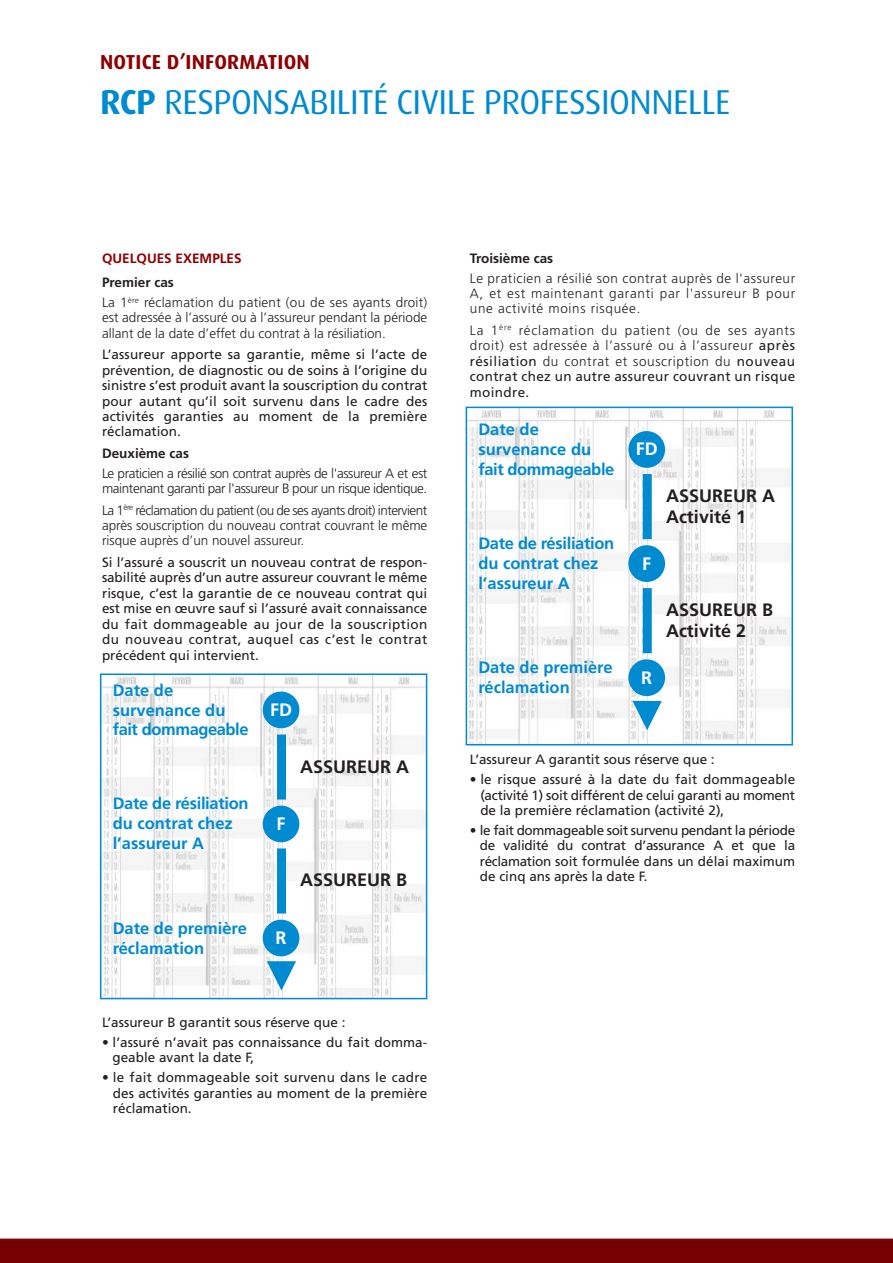
<style>
.page{position:relative;width:893px;height:1263px;background:#fff}
.page>*{position:absolute;margin:0;border:0;box-sizing:border-box;transform-origin:0 0}
.t1{font:34.5px "Dax OT";letter-spacing:-.015em;color:#008ad0}
.t2{font:700 20.25px "Dax OT";letter-spacing:.01em;color:#8d0003}
.t3{font:700 18px/21.6px "Frutiger LT Std";color:#241f1f}
.t4{font:700 18px "Frutiger LT Std";color:#fff}
.t5{font:700 16.5px/19.8px "Frutiger LT Std";color:#008ad0}
.t6{font:13.5px/15.5px "Frutiger LT Std";color:#241f1f;text-align:justify}
.t7{font:300 13.5px/15.5px "Frutiger LT Std";color:#241f1f;text-align:justify}
.t8{font:300 13.5px/15.5px "Frutiger LT Std";letter-spacing:-.03em;color:#241f1f}
.t9{font:700 13.5px "Frutiger LT Std";color:#241f1f}
.t10{font:700 13.5px "Frutiger LT Std";color:#8d0003}
.s1{font-weight:700}
.s2{font-weight:400}
</style>
<div class="page">
<img style="left:0;top:406px;width:893px;height:857px">
<img style="left:469px;top:410px;width:321px;height:332px">
<div style="left:466px;top:407px;width:327px;height:338px;border:2px solid #008ad0"></div>
<div style="left:628px;top:431px;width:37px;height:37px;background:#008ad0;border-radius:50%"></div>
<svg style="left:632px;top:701px;width:30px;height:29px"></svg>
<div style="left:628px;top:545px;width:37px;height:37px;background:#008ad0;border-radius:50%"></div>
<div style="left:628px;top:659px;width:37px;height:37px;background:#008ad0;border-radius:50%"></div>
<div style="left:643px;top:588px;width:9px;height:65px;background:#008ad0"></div>
<div style="left:643px;top:474px;width:9px;height:65px;background:#008ad0"></div>
<img style="left:103px;top:676px;width:321px;height:320px">
<div style="left:100px;top:673px;width:327px;height:326px;border:2px solid #008ad0"></div>
<div style="left:263px;top:691px;width:36px;height:37px;background:#008ad0;border-radius:50%"></div>
<svg style="left:267px;top:961px;width:29px;height:29px"></svg>
<div style="left:263px;top:806px;width:36px;height:36px;background:#008ad0;border-radius:50%"></div>
<div style="left:263px;top:920px;width:36px;height:36px;background:#008ad0;border-radius:50%"></div>
<div style="left:277px;top:848px;width:9px;height:65px;background:#008ad0"></div>
<div style="left:277px;top:734px;width:9px;height:65px;background:#008ad0"></div>
<h2 class="t2" style="left:100px;top:53px;width:211px">NOTICE D’INFORMATION</h2>
<h1 class="t1" style="left:100px;top:87px;width:632px"><span class="s1">RCP</span> RESPONSABILITÉ CIVILE PROFESSIONNELLE</h1>
<p class="t10" style="left:102px;top:253px;width:141px">QUELQUES EXEMPLES</p>
<p class="t7" style="left:102px;top:274px;width:327px;line-height:19.6px"><span class="s1">Premier cas<br></span>La 1<sup>ère</sup> réclamation du patient (ou de ses ayants droit)</p>
<p class="t7" style="left:102px;top:311px;width:327px">est adressée à l’assuré ou à l’assureur pendant la période allant de la date d’effet du contrat à la résiliation.</p>
<p class="t6" style="left:102px;top:348px;width:327px">L’assureur apporte sa garantie, même si l’acte de prévention, de diagnostic ou de soins à l’origine du sinistre s’est produit avant la souscription du contrat pour autant qu’il soit survenu dans le cadre des activités garanties au moment de la première réclamation.</p>
<p class="t9" style="left:102px;top:448px;width:89px">Deuxième cas</p>
<p class="t8" style="left:102px;top:466px;width:327px">Le praticien a résilié son contrat auprès de l'assureur A et est maintenant garanti par l'assureur B pour un risque identique.</p>
<p class="t7" style="left:102px;top:503px;width:327px">La 1<sup>ère</sup> réclamation du patient (ou de ses ayants droit) intervient après souscription du nouveau contrat couvrant le même risque auprès d’un nouvel assureur.</p>
<p class="t6" style="left:102px;top:555px;width:327px">Si l’assuré a souscrit un nouveau contrat de respon&shy;sabilité auprès d’un autre assureur couvrant le même risque, c’est la garantie de ce nouveau contrat qui est mise en œuvre sauf si l’assuré avait connaissance du fait dommageable au jour de la souscription du nouveau contrat, auquel cas c’est le contrat précédent qui intervient.</p>
<p class="t5" style="left:113px;top:681px;width:137px">Date de survenance du fait dommageable</p>
<p class="t5" style="left:113px;top:795px;width:137px">Date de résiliation du contrat chez l’assureur A</p>
<p class="t5" style="left:113px;top:919px;width:136px">Date de première réclamation</p>
<h3 class="t4" style="left:270px;top:702px;width:23px">FD</h3>
<h3 class="t3" style="left:300px;top:757px;width:111px">ASSUREUR A</h3>
<h3 class="t4" style="left:277px;top:817px;width:10px">F</h3>
<h3 class="t3" style="left:300px;top:870px;width:109px">ASSUREUR B</h3>
<h3 class="t4" style="left:276px;top:930px;width:12px">R</h3>
<p class="t6" style="left:102px;top:1016px;width:245px">L’assureur B garantit sous réserve que :</p>
<p class="t6" style="left:113px;top:1035px;width:316px;text-indent:-11px">• l’assuré n’avait pas connaissance du fait domma&shy;geable avant la date F,</p>
<p class="t6" style="left:113px;top:1071px;width:316px;text-indent:-11px">• le fait dommageable soit survenu dans le cadre des activités garanties au moment de la première réclamation.</p>
<p class="t9" style="left:470px;top:253px;width:85px">Troisième cas</p>
<p class="t7" style="left:470px;top:271px;width:327px">Le praticien a résilié son contrat auprès de l'assureur A, et est maintenant garanti par l'assureur B pour une activité moins risquée.</p>
<p class="t7" style="left:470px;top:324px;width:327px">La 1<sup>ère</sup> réclamation du patient (ou de ses ayants droit) est adressée à l’assuré ou à l’assureur <span class="s2">après résiliation</span> du contrat et souscription du <span class="s2">nouveau contrat chez un autre assureur couvrant un risque moindre.</span></p>
<p class="t5" style="left:478px;top:421px;width:137px">Date de survenance du fait dommageable</p>
<p class="t5" style="left:478px;top:535px;width:137px">Date de résiliation du contrat chez l’assureur A</p>
<p class="t5" style="left:478px;top:659px;width:136px">Date de première réclamation</p>
<h3 class="t4" style="left:636px;top:442px;width:23px">FD</h3>
<h3 class="t3" style="left:666px;top:486px;width:111px">ASSUREUR A<br>Activité 1</h3>
<h3 class="t4" style="left:642px;top:556px;width:10px">F</h3>
<h3 class="t4" style="left:641px;top:670px;width:12px">R</h3>
<h3 class="t3" style="left:666px;top:600px;width:109px">ASSUREUR B<br>Activité 2</h3>
<p class="t6" style="left:470px;top:753px;width:246px">L’assureur A garantit sous réserve que :</p>
<p class="t6" style="left:480px;top:773px;width:316px;text-indent:-11px">• le risque assuré à la date du fait dommageable (activité 1) soit différent de celui garanti au moment de la première réclamation (activité 2),</p>
<p class="t6" style="left:480px;top:823px;width:317px;text-indent:-10px">• le fait dommageable soit survenu pendant la période de validité du contrat d’assurance A et que la réclamation soit formulée dans un délai maximum de cinq ans après la date F.</p>
</div>
